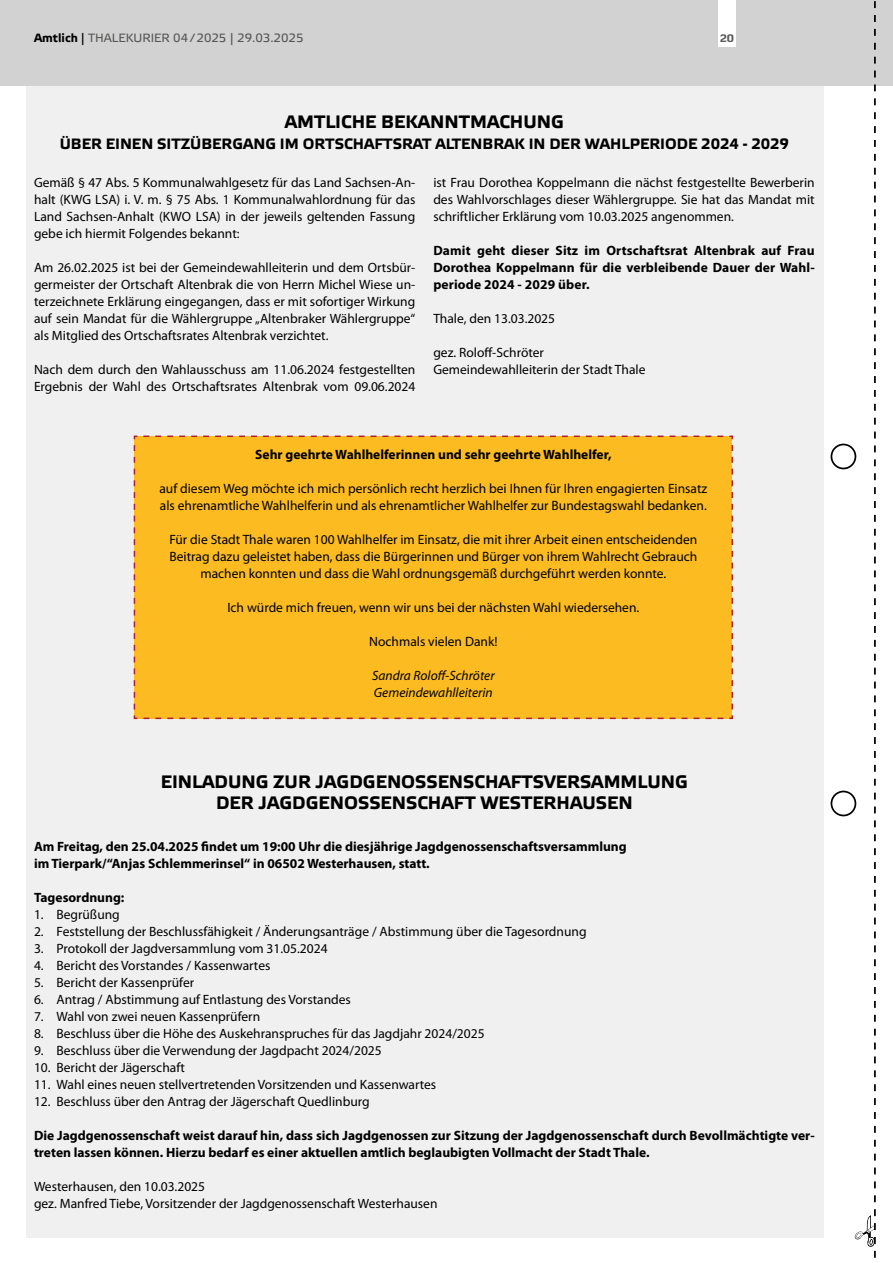
<style>
.page{position:relative;width:893px;height:1263px;background:#fff}
.page>*{position:absolute;margin:0;border:0;box-sizing:border-box;transform-origin:0 0}
.t1{font:700 18px/21px "Elektra Text Pro";color:#000;text-align:center}
.t2{font:700 15px "Elektra Text Pro";color:#000}
.t3{font:13.5px/17px "Myriad Pro";color:#000}
.t4{font:700 13.5px/17px "Myriad Pro";color:#000}
.t5{font:italic 13.5px/17px "Myriad Pro";color:#000}
.t6{font:12px "Elektra Text Pro";color:#575756}
.t7{font:900 10.5px "Diavlo";color:#575756}
.s1{font-weight:700;color:#000}
.s2{color:#000}
</style>
<div class="page">
<div style="left:27px;top:0;width:797px;height:1237px;background:#f0f0f0"></div>
<div style="left:0;top:0;width:893px;height:85px;background:#d2d2d2"></div>
<div style="left:719px;top:0;width:17px;height:47px;background:#fff"></div>
<svg style="left:855px;top:1px;width:21px;height:1257px"></svg>
<div style="left:831px;top:444px;width:25px;height:25px;border:2px solid #000;border-radius:50%"></div>
<div style="left:831px;top:791px;width:25px;height:25px;border:2px solid #000;border-radius:50%"></div>
<div style="left:133px;top:435px;width:601px;height:285px;background:#fbbb21"></div>
<p class="t6" style="left:34px;top:32px;width:271px"><span class="s1">Amtlich</span> <span class="s2">|</span> THALEKURIER 04/2025 | 29.03.2025</p>
<p class="t7" style="left:720px;top:31px;width:16px">20</p>
<h1 class="t1" style="left:285px;top:112px;width:281px">AMTLICHE BEKANNTMACHUNG</h1>
<p class="t2" style="left:60px;top:136px;width:731px">ÜBER EINEN SITZÜBERGANG IM ORTSCHAFTSRAT ALTENBRAK IN DER WAHLPERIODE 2024 - 2029</p>
<p class="t3" style="left:34px;top:174px;width:383px;text-align:justify">Gemäß § 47 Abs. 5 Kommunalwahlgesetz für das Land Sachsen-An&shy;halt (KWG LSA) i. V. m. § 75 Abs. 1 Kommunalwahlordnung für das Land Sachsen-Anhalt (KWO LSA) in der jeweils geltenden Fassung gebe ich hiermit Folgendes bekannt:</p>
<p class="t3" style="left:34px;top:259px;width:383px;text-align:justify">Am 26.02.2025 ist bei der Gemeindewahlleiterin und dem Ortsbür&shy;germeister der Ortschaft Altenbrak die von Herrn Michel Wiese un&shy;terzeichnete Erklärung eingegangen, dass er mit sofortiger Wirkung auf sein Mandat für die Wählergruppe „Altenbraker Wählergruppe“ als Mitglied des Ortschaftsrates Altenbrak verzichtet.</p>
<p class="t3" style="left:34px;top:361px;width:383px">Nach dem durch den Wahlausschuss am 11.06.2024 festgestellten<br>Ergebnis der Wahl des Ortschaftsrates Altenbrak vom 09.06.2024</p>
<p class="t3" style="left:433px;top:174px;width:383px;text-align:justify">ist Frau Dorothea Koppelmann die nächst festgestellte Bewerberin des Wahlvorschlages dieser Wählergruppe. Sie hat das Mandat mit schriftlicher Erklärung vom 10.03.2025 angenommen.</p>
<p class="t4" style="left:433px;top:242px;width:383px;text-align:justify">Damit geht dieser Sitz im Ortschaftsrat Altenbrak auf Frau Dorothea Koppelmann für die verbleibende Dauer der Wahl&shy;periode 2024 - 2029 über.</p>
<p class="t3" style="left:433px;top:310px;width:123px">Thale, den 13.03.2025</p>
<p class="t3" style="left:433px;top:344px;width:214px">gez. Roloff-Schröter<br>Gemeindewahlleiterin der Stadt Thale</p>
<p class="t4" style="left:255px;top:446px;width:358px">Sehr geehrte Wahlhelferinnen und sehr geehrte Wahlhelfer,</p>
<p class="t3" style="left:159px;top:480px;width:549px">auf diesem Weg möchte ich mich persönlich recht herzlich bei Ihnen für Ihren engagierten Einsatz als ehrenamtliche Wahlhelferin und als ehrenamtlicher Wahlhelfer zur Bundestagswahl bedanken.</p>
<p class="t3" style="left:169px;top:532px;width:529px;text-align:center">Für die Stadt Thale waren 100 Wahlhelfer im Einsatz, die mit ihrer Arbeit einen entscheidenden<br>Beitrag dazu geleistet haben, dass die Bürgerinnen und Bürger von ihrem Wahlrecht Gebrauch machen konnten und dass die Wahl ordnungsgemäß durchgeführt werden konnte.</p>
<p class="t3" style="left:227px;top:600px;width:413px">Ich würde mich freuen, wenn wir uns bei der nächsten Wahl wiedersehen.</p>
<p class="t3" style="left:369px;top:634px;width:130px">Nochmals vielen Dank!</p>
<p class="t5" style="left:372px;top:668px;width:124px">Sandra Roloff-Schröter<br>Gemeindewahlleiterin</p>
<h1 class="t1" style="left:161px;top:772px;width:529px">EINLADUNG ZUR JAGDGENOSSENSCHAFTSVERSAMMLUNG<br>DER JAGDGENOSSENSCHAFT WESTERHAUSEN</h1>
<p class="t4" style="left:34px;top:838px;width:594px">Am Freitag, den 25.04.2025 findet um 19:00 Uhr die diesjährige Jagdgenossenschaftsversammlung im Tierpark/“Anjas Schlemmerinsel“ in 06502 Westerhausen, statt.</p>
<p class="t4" style="left:34px;top:889px;width:92px">Tagesordnung:</p>
<p class="t3" style="left:34px;top:906px;width:87px">1. Begrüßung</p>
<p class="t3" style="left:34px;top:923px;width:554px">2. Feststellung der Beschlussfähigkeit / Änderungsanträge / Abstimmung über die Tagesordnung</p>
<p class="t3" style="left:34px;top:940px;width:295px">3. Protokoll der Jagdversammlung vom 31.05.2024</p>
<p class="t3" style="left:34px;top:957px;width:238px">4. Bericht des Vorstandes / Kassenwartes</p>
<p class="t3" style="left:34px;top:974px;width:162px">5. Bericht der Kassenprüfer</p>
<p class="t3" style="left:34px;top:991px;width:318px">6. Antrag / Abstimmung auf Entlastung des Vorstandes</p>
<p class="t3" style="left:34px;top:1008px;width:228px">7. Wahl von zwei neuen Kassenprüfern</p>
<p class="t3" style="left:34px;top:1025px;width:452px">8. Beschluss über die Höhe des Auskehranspruches für das Jagdjahr 2024/2025</p>
<p class="t3" style="left:34px;top:1042px;width:349px">9. Beschluss über die Verwendung der Jagdpacht 2024/2025</p>
<p class="t3" style="left:34px;top:1059px;width:152px">10. Bericht der Jägerschaft</p>
<p class="t3" style="left:34px;top:1076px;width:404px">11. Wahl eines neuen stellvertretenden Vorsitzenden und Kassenwartes</p>
<p class="t3" style="left:34px;top:1093px;width:337px">12. Beschluss über den Antrag der Jägerschaft Quedlinburg</p>
<p class="t4" style="left:34px;top:1127px;width:782px">Die Jagdgenossenschaft weist darauf hin, dass sich Jagdgenossen zur Sitzung der Jagdgenossenschaft durch Bevollmächtigte ver&shy;treten lassen können. Hierzu bedarf es einer aktuellen amtlich beglaubigten Vollmacht der Stadt Thale.</p>
<p class="t3" style="left:34px;top:1178px;width:405px">Westerhausen, den 10.03.2025<br>gez. Manfred Tiebe, Vorsitzender der Jagdgenossenschaft Westerhausen</p>
</div>
